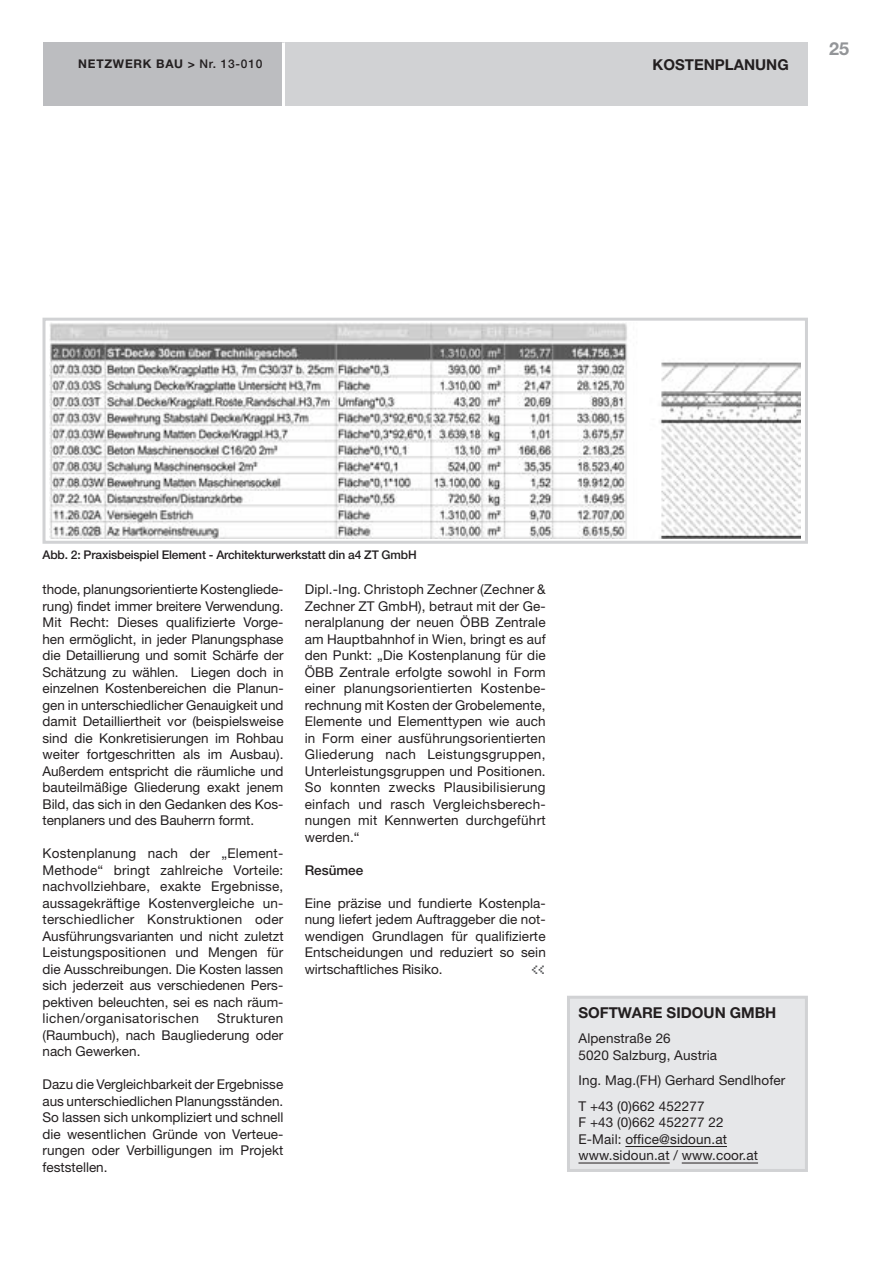
<style>
.page{position:relative;width:893px;height:1263px;background:#fff}
.page>*{position:absolute;margin:0;border:0;box-sizing:border-box;transform-origin:0 0}
.t1{font:700 18px "Helvetica Neue LT Std";color:#939598}
.t2{font:700 15px "Helvetica Neue LT Std";color:#231f20}
.t3{font:13.5px/16.5px "Helvetica Neue LT Std";letter-spacing:.005em;color:#231f20;text-align:justify}
.t4{font:500 13.5px "Helvetica Neue LT Std";color:#231f20}
.t5{font:13.5px "Eboy EXT Alpha";color:#57585a}
.t6{font:500 12px "Helvetica Neue LT Std";letter-spacing:-.015em;color:#231f20}
.t7{font:700 12px "Helvetica Neue LT Std";letter-spacing:.06em;color:#231f20}
.s1{font-weight:500}
</style>
<div class="page">
<div style="left:283px;top:43px;width:525px;height:63px;background:#d1d2d4"></div>
<div style="left:43px;top:43px;width:240px;height:63px;background:#bcbdc0"></div>
<hr style="left:282px;top:43px;width:3px;height:63px;background:#fff">
<img style="left:49px;top:323px;width:752px;height:216px">
<div style="left:43px;top:318px;width:765px;height:226px;border:3px solid #d1d2d4"></div>
<div style="left:568px;top:997px;width:238px;height:173px;background:#e6e7e9"></div>
<hr style="left:625px;top:1146px;width:102px;height:1px;background:#231f20">
<hr style="left:578px;top:1163px;width:92px;height:1px;background:#231f20">
<hr style="left:682px;top:1163px;width:76px;height:1px;background:#231f20">
<div style="left:567px;top:996px;width:241px;height:176px;border:3px solid #d1d2d4"></div>
<p class="t7" style="left:78px;top:56px;width:186px">NETZWERK BAU &gt; <span class="s1">Nr. 13-010</span></p>
<p class="t2" style="left:653px;top:56px;width:34px">KOSTENPLANUNG</p>
<h1 class="t1" style="left:829px;top:38px;width:22px">25</h1>
<p class="t6" style="left:43px;top:548px;width:376px">Abb. 2: Praxisbeispiel Element - Architekturwerkstatt din a4 ZT GmbH</p>
<p class="t3" style="left:43px;top:581px;width:243px">thode, planungsorientierte Kostengliede&shy;rung) findet immer breitere Verwendung.<br>Mit Recht: Dieses qualifizierte Vorge&shy;hen ermöglicht, in jeder Planungsphase die Detaillierung und somit Schärfe der Schätzung zu wählen. Liegen doch in einzelnen Kostenbereichen die Planun&shy;gen in unterschiedlicher Genauigkeit und damit Detailliertheit vor (beispielsweise sind die Konkretisierungen im Rohbau weiter fortgeschritten als im Ausbau).<br>Außerdem entspricht die räumliche und bauteilmäßige Gliederung exakt jenem Bild, das sich in den Gedanken des Kos&shy;tenplaners und des Bauherrn formt.</p>
<p class="t3" style="left:43px;top:845px;width:243px">Kostenplanung nach der „Element-Methode“ bringt zahlreiche Vorteile: nachvollziehbare, exakte Ergebnisse, aussagekräftige Kostenvergleiche un&shy;terschiedlicher Konstruktionen oder Ausführungsvarianten und nicht zuletzt Leistungspositionen und Mengen für die Ausschreibungen. Die Kosten lassen sich jederzeit aus verschiedenen Pers&shy;pektiven beleuchten, sei es nach räum&shy;lichen/organisatorischen</p>
<p class="t3" style="left:43px;top:1010px;width:242px;text-indent:174px">Strukturen (Raumbuch), nach Baugliederung oder nach Gewerken.</p>
<p class="t3" style="left:43px;top:1076px;width:242px">Dazu die Vergleichbarkeit der Ergebnisse aus unterschiedlichen Planungsständen.<br>So lassen sich unkompliziert und schnell die wesentlichen Gründe von Verteue&shy;rungen oder Verbilligungen im Projekt feststellen.</p>
<p class="t3" style="left:305px;top:581px;width:243px">Dipl.-Ing. Christoph Zechner (Zechner &amp; Zechner ZT GmbH), betraut mit der Ge&shy;neralplanung der neuen ÖBB Zentrale am Hauptbahnhof in Wien, bringt es auf den Punkt: „Die Kostenplanung für die ÖBB Zentrale erfolgte sowohl in Form einer planungsorientierten Kostenbe&shy;rechnung mit Kosten der Grobelemente, Elemente und Elementtypen wie auch in Form einer ausführungsorientierten Gliederung nach Leistungsgruppen, Unterleistungsgruppen und Positionen.<br>So konnten zwecks Plausibilisierung einfach und rasch Vergleichsberech&shy;nungen mit Kennwerten durchgeführt werden.“</p>
<p class="t4" style="left:305px;top:862px;width:60px">Resümee</p>
<p class="t3" style="left:305px;top:894px;width:243px">Eine präzise und fundierte Kostenpla&shy;nung liefert jedem Auftraggeber die not&shy;wendigen Grundlagen für qualifizierte Entscheidungen und reduziert so sein wirtschaftliches Risiko.</p>
<p class="t5" style="left:532px;top:960px;width:15px">&lt;&lt;</p>
<p class="t2" style="left:578px;top:1003px;width:33px">SOFTWARE</p>
<p class="t2" style="left:667px;top:1003px;width:111px">SIDOUN GMBH</p>
<p class="t3" style="left:578px;top:1030px;width:140px">Alpenstraße 26<br>5020 Salzburg, Austria</p>
<p class="t3" style="left:578px;top:1068px;width:208px;line-height:25.5px">Ing. Mag.(FH) Gerhard Sendlhofer<br>T +43 (0)662 452277</p>
<p class="t3" style="left:578px;top:1114px;width:181px;text-align:left">F +43 (0)662 452277 22<br>E-Mail: office@sidoun.at www.sidoun.at / www.coor.at</p>
</div>
